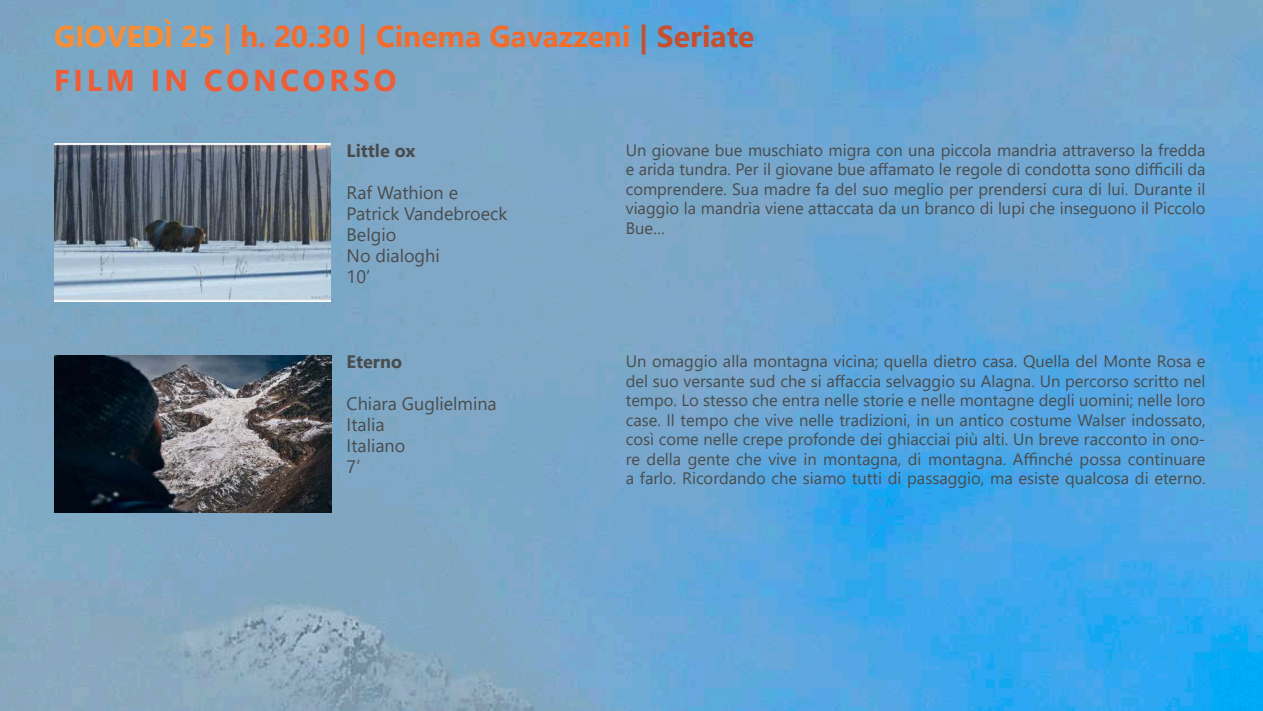
<style>
.page{position:relative;width:1263px;height:711px;background:#fff}
.page>*{position:absolute;margin:0;border:0;box-sizing:border-box;transform-origin:0 0}
.t1{font:700 30px "Segoe UI";color:#f26c2d}
.t2{font:700 30px "Segoe UI";letter-spacing:.13em;color:#ef5c35}
.t3{font:18px/21px "Segoe UI";color:#494c4d}
.t4{font:700 18px "Segoe UI";color:#494c4d}
.t5{font:16.5px/19.5px "Segoe UI";color:#494c4d;text-align:justify}
.s1{color:#f58e38}
.s2{color:#c64f2f}
</style>
<div class="page">
<img style="left:0;top:0;width:1263px;height:710px">
<img style="left:55px;top:356px;width:276px;height:156px">
<img style="left:54px;top:144px;width:277px;height:157px">
<h1 class="t1" style="left:54px;top:8px;width:702px"><span class="s1">GIOVEDÌ 25 |</span> h. 20.30 | Cinema Gavazzeni <span class="s2">| Seriate</span></h1>
<h1 class="t2" style="left:54px;top:52px;width:344px">FILM IN CONCORSO</h1>
<p class="t4" style="left:347px;top:133px;width:70px">Little ox</p>
<p class="t3" style="left:347px;top:180px;width:162px">Raf Wathion e<br>Patrick Vandebroeck<br>Belgio<br>No dialoghi<br>10’</p>
<p class="t4" style="left:347px;top:344px;width:57px">Eterno</p>
<p class="t3" style="left:347px;top:391px;width:152px">Chiara Guglielmina<br>Italia<br>Italiano<br>7’</p>
<p class="t5" style="left:626px;top:138px;width:581px">Un giovane bue muschiato migra con una piccola mandria attraverso la fredda e arida tundra. Per il giovane bue affamato le regole di condotta sono difficili da comprendere. Sua madre fa del suo meglio per prendersi cura di lui. Durante il viaggio la mandria viene attaccata da un branco di lupi che inseguono il Piccolo Bue…</p>
<p class="t5" style="left:626px;top:350px;width:581px">Un omaggio alla montagna vicina; quella dietro casa. Quella del Monte Rosa e del suo versante sud che si affaccia selvaggio su Alagna. Un percorso scritto nel tempo. Lo stesso che entra nelle storie e nelle montagne degli uomini; nelle loro case. Il tempo che vive nelle tradizioni, in un antico costume Walser indossato, così come nelle crepe profonde dei ghiacciai più alti. Un breve racconto in ono&shy;re della gente che vive in montagna, di montagna. Affinché possa continuare a farlo. Ricordando che siamo tutti di passaggio, ma esiste qualcosa di eterno.</p>
</div>
